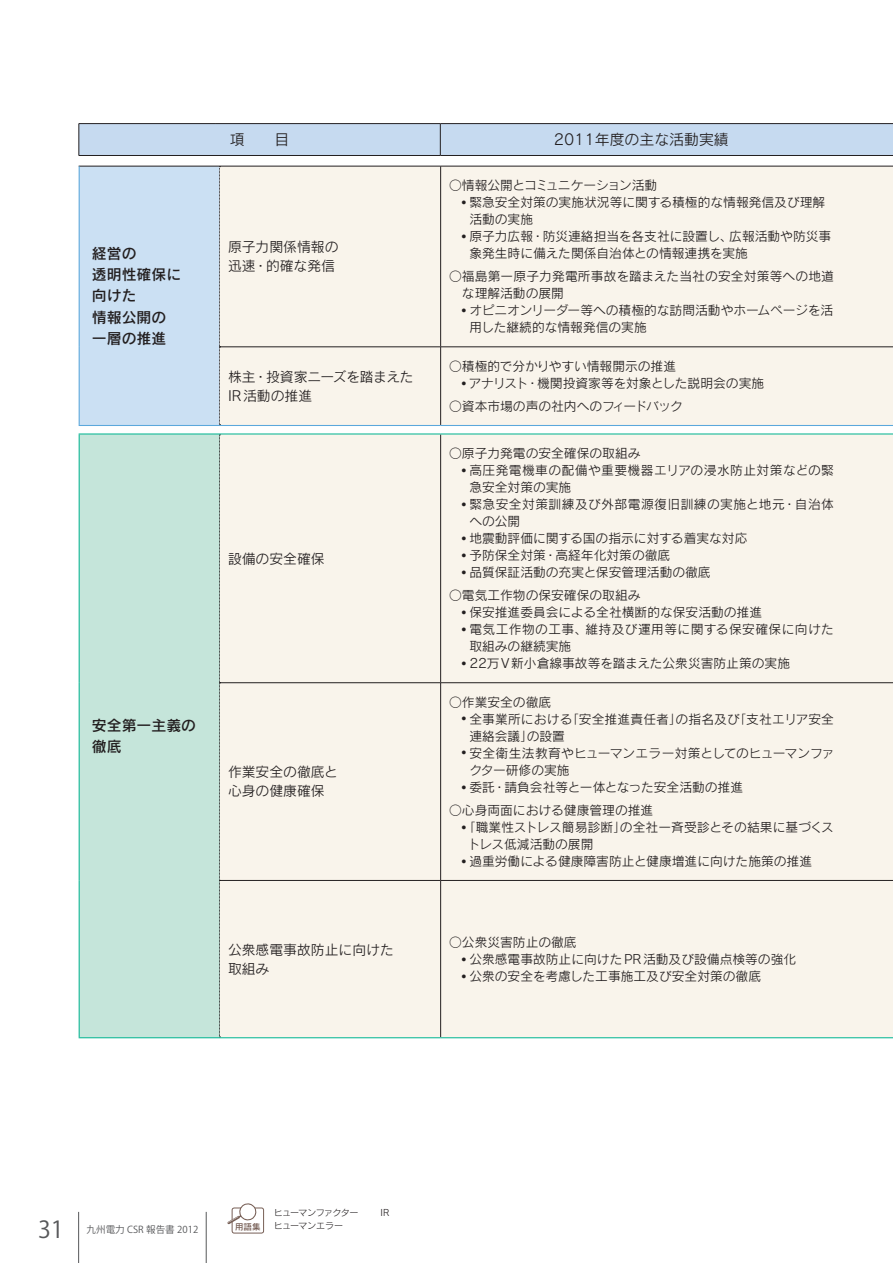
<style>
.page{position:relative;width:893px;height:1263px;background:#fff}
.page>*{position:absolute;margin:0;border:0;box-sizing:border-box;transform-origin:0 0}
.t1{font:23.4px "Koz Go Pro Regular 90 msp RKSJ H";color:#57585a}
.t2{font:14.85px/21.3px "Rodin Pro DB 90 msp RKSJ H";color:#231f20}
.t3{font:14.85px "Rodin Pro M 90 msp RKSJ H";color:#231f20}
.t4{font:13.8px/19.2px "Rodin Pro M 90 msp RKSJ H";color:#231f20}
.t5{font:12.75px/17px "Rodin Pro M 90 msp RKSJ H";color:#231f20}
.t6{font:12.75px/17px "Rodin Pro M 90 msp RKSJ H";letter-spacing:.035em;color:#231f20}
.t7{font:12.75px "Rodin Pro M 90 msp RKSJ H";letter-spacing:-.03em;color:#231f20}
.t8{font:9.6px "Koz Go Pro Regular 90 msp RKSJ H";color:#57585a}
.t9{font:9px/13.8px "Rodin Pro M 90 msp RKSJ H";letter-spacing:-.07em;color:#231f20}
.t10{font:8.55px "Rodin Pro DB 90 msp RKSJ H";color:#775f56}
</style>
<div class="page">
<hr style="left:206px;top:1212px;width:1px;height:51px;background:#57585a">
<hr style="left:78px;top:1212px;width:1px;height:51px;background:#57585a">
<div style="left:232px;top:1208px;width:32px;height:25px;border:1px solid #775f56;border-radius:2px"></div>
<svg style="left:227px;top:1203px;width:30px;height:21px"></svg>
<div style="left:220px;top:435px;width:673px;height:602px;background:#f9f4eb"></div>
<div style="left:79px;top:434px;width:140px;height:604px;background:#c5e5da"></div>
<hr style="left:440px;top:435px;width:1px;height:248px;background:#231f20">
<hr style="left:220px;top:682px;width:221px;height:1px;background:#231f20">
<hr style="left:441px;top:682px;width:452px;height:1px;background:#231f20">
<hr style="left:440px;top:683px;width:1px;height:197px;background:#231f20">
<hr style="left:220px;top:880px;width:221px;height:1px;background:#231f20">
<hr style="left:441px;top:880px;width:452px;height:1px;background:#231f20">
<hr style="left:440px;top:881px;width:1px;height:156px;background:#231f20">
<hr style="left:79px;top:425px;width:362px;height:1px;background:#5ba8dc">
<hr style="left:441px;top:425px;width:452px;height:1px;background:#5ba8dc">
<svg style="left:219px;top:435px;width:1px;height:602px"></svg>
<hr style="left:79px;top:435px;width:1px;height:248px;background:#0cb795">
<hr style="left:79px;top:683px;width:1px;height:197px;background:#0cb795">
<hr style="left:79px;top:880px;width:1px;height:157px;background:#0cb795">
<hr style="left:79px;top:433px;width:362px;height:2px;background:#0cb795">
<hr style="left:441px;top:433px;width:452px;height:2px;background:#0cb795">
<hr style="left:79px;top:1037px;width:362px;height:1px;background:#0cb795">
<hr style="left:441px;top:1037px;width:452px;height:1px;background:#0cb795">
<svg style="left:79px;top:124px;width:814px;height:301px;background:#ebeceb"></svg>
<hr style="left:79px;top:123px;width:137px;height:1px;background:#231f20">
<hr style="left:79px;top:124px;width:1px;height:31px;background:#231f20">
<hr style="left:216px;top:123px;width:224px;height:1px;background:#231f20">
<hr style="left:440px;top:123px;width:453px;height:1px;background:#231f20">
<hr style="left:440px;top:124px;width:1px;height:31px;background:#231f20">
<hr style="left:79px;top:155px;width:361px;height:1px;background:#231f20">
<hr style="left:440px;top:155px;width:453px;height:1px;background:#231f20">
<p class="t3" style="left:230px;top:134px;width:61px">項　　目</p>
<p class="t3" style="left:554px;top:134px;width:177px">2011年度の主な活動実績</p>
<p class="t2" style="left:92px;top:245px;width:91px">経営の<br>透明性確保に向けた<br>情報公開の一層の推進</p>
<p class="t4" style="left:228px;top:239px;width:112px">原子力関係情報の迅速・的確な発信</p>
<p class="t4" style="left:228px;top:369px;width:187px">株主・投資家ニーズを踏まえた<br>IR活動の推進</p>
<p class="t4" style="left:228px;top:551px;width:98px">設備の安全確保</p>
<p class="t2" style="left:92px;top:717px;width:106px">安全第一主義の徹底</p>
<p class="t4" style="left:228px;top:764px;width:111px">作業安全の徹底と心身の健康確保</p>
<p class="t4" style="left:228px;top:942px;width:167px">公衆感電事故防止に向けた取組み</p>
<p class="t7" style="left:449px;top:180px;width:210px">○情報公開とコミュニケーション活動</p>
<p class="t5" style="left:469px;top:196px;width:357px;text-indent:-7px"><sup>●</sup> 緊急安全対策の実施状況等に関する積極的な情報発信及び理解活動の実施</p>
<p class="t5" style="left:469px;top:230px;width:363px;text-indent:-7px"><sup>●</sup> 原子力広報・防災連絡担当を各支社に設置し、広報活動や防災事象発生時に備えた関係自治体との情報連携を実施</p>
<p class="t5" style="left:462px;top:270px;width:374px;text-indent:-13px">○ 福島第一原子力発電所事故を踏まえた当社の安全対策等への地道な理解活動の展開</p>
<p class="t5" style="left:469px;top:304px;width:365px;text-indent:-7px"><sup>●</sup> オピニオンリーダー等への積極的な訪問活動やホームページを活用した継続的な情報発信の実施</p>
<p class="t5" style="left:449px;top:359px;width:228px">○積極的で分かりやすい情報開示の推進</p>
<p class="t5" style="left:462px;top:376px;width:304px"><sup>●</sup> アナリスト・機関投資家等を対象とした説明会の実施</p>
<p class="t5" style="left:449px;top:400px;width:235px">○資本市場の声の社内へのフィードバック</p>
<p class="t5" style="left:449px;top:446px;width:193px">○原子力発電の安全確保の取組み</p>
<p class="t6" style="left:469px;top:463px;width:366px;text-indent:-7px"><sup>●</sup> 高圧発電機車の配備や重要機器エリアの浸水防止対策などの緊急安全対策の実施</p>
<p class="t6" style="left:469px;top:497px;width:366px;text-indent:-7px"><sup>●</sup> 緊急安全対策訓練及び外部電源復旧訓練の実施と地元・自治体への公開</p>
<p class="t5" style="left:462px;top:531px;width:287px"><sup>●</sup> 地震動評価に関する国の指示に対する着実な対応</p>
<p class="t5" style="left:462px;top:548px;width:210px"><sup>●</sup> 予防保全対策・高経年化対策の徹底</p>
<p class="t5" style="left:462px;top:565px;width:250px"><sup>●</sup> 品質保証活動の充実と保安管理活動の徹底</p>
<p class="t5" style="left:449px;top:589px;width:193px">○電気工作物の保安確保の取組み</p>
<p class="t5" style="left:462px;top:606px;width:302px"><sup>●</sup> 保安推進委員会による全社横断的な保安活動の推進</p>
<p class="t6" style="left:469px;top:623px;width:366px;text-indent:-7px"><sup>●</sup> 電気工作物の工事、維持及び運用等に関する保安確保に向けた取組みの継続実施</p>
<p class="t5" style="left:462px;top:657px;width:330px"><sup>●</sup> 22万V新小倉線事故等を踏まえた公衆災害防止策の実施</p>
<p class="t5" style="left:449px;top:695px;width:104px">○作業安全の徹底</p>
<p class="t5" style="left:469px;top:712px;width:366px;text-indent:-7px"><sup>●</sup> 全事業所における「安全推進責任者」の指名及び「支社エリア安全連絡会議」の設置</p>
<p class="t5" style="left:469px;top:746px;width:366px;text-indent:-7px"><sup>●</sup> 安全衛生法教育やヒューマンエラー対策としてのヒューマンファクター研修の実施</p>
<p class="t5" style="left:462px;top:780px;width:283px"><sup>●</sup> 委託・請負会社等と一体となった安全活動の推進</p>
<p class="t5" style="left:449px;top:804px;width:206px">○心身両面における健康管理の推進</p>
<p class="t5" style="left:467px;top:821px;width:368px;text-indent:-6px"><sup>●</sup> 「職業性ストレス簡易診断」の全社一斉受診とその結果に基づくストレス低減活動の展開</p>
<p class="t5" style="left:462px;top:855px;width:352px"><sup>●</sup> 過重労働による健康障害防止と健康増進に向けた施策の推進</p>
<p class="t5" style="left:449px;top:935px;width:129px">○公衆災害防止の徹底</p>
<p class="t5" style="left:462px;top:952px;width:336px"><sup>●</sup> 公衆感電事故防止に向けたPR活動及び設備点検等の強化</p>
<p class="t5" style="left:462px;top:969px;width:301px"><sup>●</sup> 公衆の安全を考慮した工事施工及び安全対策の徹底</p>
<p class="t1" style="left:38px;top:1220px;width:27px">31</p>
<p class="t8" style="left:87px;top:1225px;width:113px">九州電力 CSR 報告書 2012</p>
<p class="t10" style="left:235px;top:1224px;width:27px">用語集</p>
<p class="t9" style="left:274px;top:1206px;width:86px">ヒューマンファクターヒューマンエラー</p>
<p class="t9" style="left:381px;top:1206px;width:10px">IR</p>
</div>
